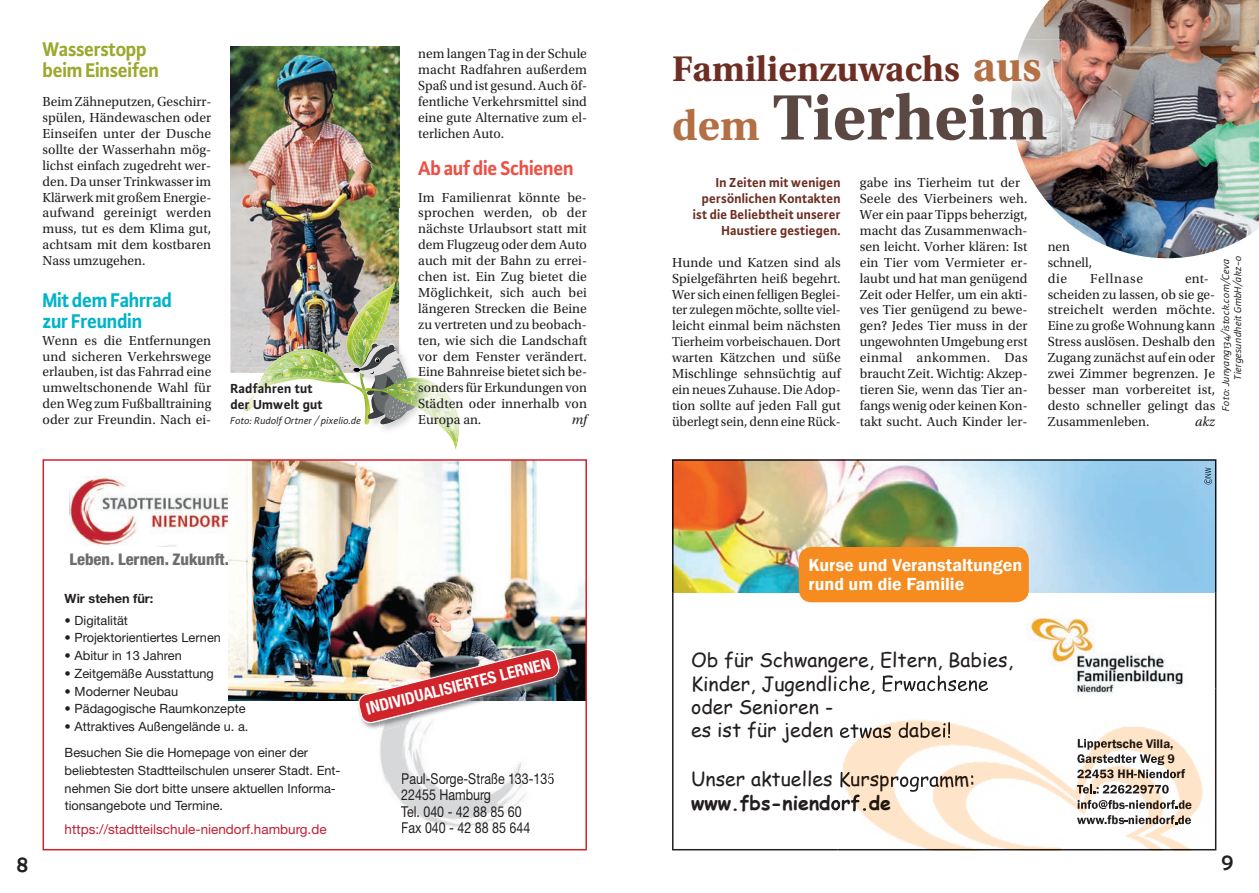
<style>
.page{position:relative;width:1259px;height:893px;background:#fff}
.page>*{position:absolute;margin:0;border:0;box-sizing:border-box;transform-origin:0 0}
.t1{font:700 67.5px "Utopia Std";color:#5c4843}
.t2{font:700 37.5px "Utopia Std";color:#6d2f24}
.t3{font:24px "Berlin Sans FB";color:#231f20}
.t4{font:700 21px/21px "Plus Sans OT";letter-spacing:-.03em;color:#9ca92e;scale:.95 1}
.t5{font:700 21px/21px "Plus Sans OT";letter-spacing:-.03em;color:#00b4c9;scale:.95 1}
.t6{font:700 21px "Plus Sans OT";letter-spacing:-.03em;color:#ef4f45;scale:.95 1}
.t7{font:19.5px/23.4px "Comic Sans MS";color:#231f20}
.t8{font:700 19.5px "Comic Sans MS";color:#231f20}
.t9{font:19.5px "Comic Sans MS";color:#21170e}
.t10{font:700 19.5px "Comic Sans MS";color:#21170e}
.t11{font:600 18px/19.5px "Franklin Gothic";color:#fff}
.t12{font:700 condensed 16.5px "Helvetica Neue LT";color:#fff}
.t13{font:800 condensed 16.05px "Helvetica Neue";color:#6c6d70}
.t14{font:15px/16.5px "Helvetica Neue LT";color:#231f20;scale:.83 1}
.t15{font:13.8px/15.9px "Utopia Std";color:#231f20;text-align:justify}
.t16{font:700 13.8px/15.9px "Plus Sans OT";color:#6d2f24;text-align:right}
.t17{font:700 13.8px/15.9px "Plus Sans OT";color:#231f20}
.t18{font:13.8px "Utopia Std";letter-spacing:.045em;color:#231f20}
.t19{font:italic 13.8px "Utopia Std";color:#231f20}
.t20{font:13.5px "Helvetica Neue LT";color:#c11f33}
.t21{font:12.75px/17.7px "Helvetica Neue LT";color:#231f20}
.t22{font:600 12.75px "Franklin Gothic";color:#21170e}
.t23{font:700 12.75px "Helvetica Neue LT";color:#231f20}
.t24{font:600 12.75px "Franklin Gothic";color:#231f20}
.t25{font:italic 10.5px/12px "Plus Sans OT";color:#231f20;text-align:right}
.s1{font-size:45px;color:#b37045}
.s2{color:#21170e}
</style>
<div class="page">
<svg style="left:454px;top:443px;width:3px;height:7px"></svg>
<img style="left:237px;top:46px;width:163px;height:32px">
<img style="left:394px;top:78px;width:6px;height:217px">
<img style="left:230px;top:47px;width:169px;height:160px">
<img style="left:230px;top:207px;width:85px;height:160px">
<img style="left:347px;top:283px;width:47px;height:12px">
<img style="left:352px;top:294px;width:36px;height:1px">
<img style="left:453px;top:413px;width:6px;height:30px">
<img style="left:450px;top:437px;width:5px;height:5px">
<img style="left:230px;top:367px;width:27px;height:6px">
<img style="left:257px;top:367px;width:4px;height:24px">
<svg style="left:244px;top:396px;width:10px;height:14px"></svg>
<img style="left:261px;top:295px;width:196px;height:142px">
<img style="left:1020px;top:0;width:239px;height:258px">
<img style="left:1011px;top:39px;width:50px;height:117px">
<svg style="left:672px;top:593px;width:544px;height:257px"></svg>
<img style="left:837px;top:689px;width:379px;height:161px">
<img style="left:672px;top:459px;width:544px;height:134px">
<div style="left:799px;top:547px;width:230px;height:55px;background:#f68b1f;border-radius:13px"></div>
<img style="left:1016px;top:595px;width:187px;height:133px">
<svg style="left:839px;top:680px;width:8px;height:9px"></svg>
<svg style="left:849px;top:675px;width:9px;height:14px"></svg>
<svg style="left:860px;top:681px;width:9px;height:8px"></svg>
<svg style="left:882px;top:675px;width:11px;height:14px"></svg>
<svg style="left:895px;top:681px;width:7px;height:8px"></svg>
<svg style="left:903px;top:681px;width:12px;height:8px"></svg>
<svg style="left:916px;top:681px;width:9px;height:8px"></svg>
<svg style="left:927px;top:680px;width:8px;height:9px"></svg>
<svg style="left:937px;top:675px;width:9px;height:14px"></svg>
<svg style="left:948px;top:680px;width:8px;height:9px"></svg>
<svg style="left:958px;top:681px;width:9px;height:8px"></svg>
<svg style="left:969px;top:680px;width:8px;height:9px"></svg>
<svg style="left:978px;top:681px;width:10px;height:8px"></svg>
<svg style="left:840px;top:727px;width:9px;height:11px"></svg>
<img style="left:850px;top:724px;width:8px;height:14px">
<svg style="left:859px;top:727px;width:32px;height:11px"></svg>
<img style="left:898px;top:722px;width:10px;height:16px">
<img style="left:920px;top:722px;width:9px;height:16px">
<svg style="left:943px;top:722px;width:7px;height:16px"></svg>
<img style="left:840px;top:772px;width:10px;height:15px">
<svg style="left:891px;top:776px;width:17px;height:11px"></svg>
<img style="left:910px;top:777px;width:9px;height:15px">
<svg style="left:921px;top:776px;width:32px;height:12px"></svg>
<svg style="left:831px;top:800px;width:6px;height:10px"></svg>
<svg style="left:837px;top:800px;width:13px;height:10px"></svg>
<img style="left:850px;top:795px;width:9px;height:16px">
<img style="left:70px;top:477px;width:158px;height:70px">
<img style="left:228px;top:462px;width:356px;height:239px">
<img style="left:380px;top:731px;width:147px;height:97px">
<div style="left:43px;top:459px;width:544px;height:391px;border:2px solid #d1232a"></div>
<img style="left:345px;top:635px;width:228px;height:66px">
<img style="left:362px;top:723px;width:70px;height:8px">
<img style="left:358px;top:649px;width:202px;height:74px">
<h3 class="t4" style="left:43px;top:38px;width:124px">Wasserstopp beim Einseifen</h3>
<p class="t15" style="left:43px;top:94px;width:170px">Beim Zähneputzen, Geschirr&shy;spülen, Händewaschen oder Einseifen unter der Dusche sollte der Wasserhahn mög&shy;lichst einfach zugedreht wer&shy;den. Da unser Trinkwasser im Klärwerk mit großem Energie&shy;aufwand gereinigt werden muss, tut es dem Klima gut, achtsam mit dem kostbaren Nass umzugehen.</p>
<h3 class="t5" style="left:43px;top:289px;width:138px">Mit dem Fahrrad zur Freundin</h3>
<p class="t15" style="left:43px;top:332px;width:170px">Wenn es die Entfernungen und sicheren Verkehrswege erlauben, ist das Fahrrad eine umweltschonende Wahl für den Weg zum Fußballtraining oder zur Freundin. Nach ei-</p>
<p class="t17" style="left:230px;top:380px;width:94px">Radfahren tut der Umwelt gut</p>
<p class="t25" style="left:230px;top:415px;width:133px">Foto: Rudolf Ortner / pixelio.de</p>
<p class="t15" style="left:418px;top:46px;width:170px">nem langen Tag in der Schule macht Radfahren außerdem Spaß und ist gesund. Auch öf&shy;fentliche Verkehrsmittel sind eine gute Alternative zum el&shy;terlichen Auto.</p>
<h3 class="t6" style="left:418px;top:155px;width:165px">Ab auf die Schienen</h3>
<p class="t15" style="left:418px;top:189px;width:170px">Im Familienrat könnte be&shy;sprochen werden, ob der nächste Urlaubsort statt mit dem Flugzeug oder dem Auto auch mit der Bahn zu errei&shy;chen ist. Ein Zug bietet die Möglichkeit, sich auch bei längeren Strecken die Beine zu vertreten und zu beobach&shy;ten, wie sich die Landschaft vor dem Fenster verändert.<br>Eine Bahnreise bietet sich be&shy;sonders für Erkundungen von Städten oder innerhalb von Europa an.</p>
<p class="t19" style="left:572px;top:412px;width:17px">mf</p>
<p class="t13" style="left:70px;top:549px;width:161px">Leben. Lernen. Zukunft.</p>
<p class="t23" style="left:65px;top:590px;width:90px">Wir stehen für:</p>
<p class="t21" style="left:65px;top:611px;width:65px">• Digitalität</p>
<p class="t21" style="left:65px;top:629px;width:158px">• Projektorientiertes Lernen</p>
<p class="t21" style="left:65px;top:647px;width:119px">• Abitur in 13 Jahren</p>
<p class="t21" style="left:65px;top:664px;width:151px">• Zeitgemäße Ausstattung</p>
<p class="t21" style="left:65px;top:682px;width:115px">• Moderner Neubau</p>
<p class="t21" style="left:65px;top:700px;width:182px">• Pädagogische Raumkonzepte</p>
<p class="t21" style="left:65px;top:713px;width:245px;line-height:26.2px">• Attraktives Außengelände u. a.<br>Besuchen Sie die Homepage von einer der</p>
<p class="t21" style="left:65px;top:761px;width:277px">beliebtesten Stadtteilschulen unserer Stadt. Ent&shy;nehmen Sie dort bitte unsere aktuellen Informa&shy;tionsangebote und Termine.</p>
<p class="t20" style="left:65px;top:821px;width:263px">https://stadtteilschule-niendorf.hamburg.de</p>
<p class="t12" style="left:364px;top:699px;width:191px;rotate:-14deg">INDIVIDUALISIERTES LERNEN</p>
<p class="t14" style="left:401px;top:770px;width:186px">Paul-Sorge-Straße 133-135<br>22455 Hamburg<br>Tel. 040 - 42 88 85 60<br>Fax 040 - 42 88 85 644</p>
<h2 class="t2" style="left:672px;top:47px;width:371px">Familienzuwachs <span class="s1">aus</span></h2>
<h1 class="t1" style="left:672px;top:78px;width:377px"><span class="s1">dem</span> Tierheim</h1>
<p class="t16" style="left:693px;top:174px;width:149px">In Zeiten mit wenigen persönlichen Kontakten ist die Beliebtheit unserer<br>Haustiere gestiegen.</p>
<p class="t15" style="left:672px;top:255px;width:170px">Hunde und Katzen sind als Spielgefährten heiß begehrt.<br>Wer sich einen felligen Beglei&shy;ter zulegen möchte, sollte viel&shy;leicht einmal beim nächsten Tierheim vorbeischauen. Dort warten Kätzchen und süße Mischlinge sehnsüchtig auf ein neues Zuhause. Die Adop&shy;tion sollte auf jeden Fall gut überlegt sein, denn eine Rück-</p>
<p class="t15" style="left:860px;top:175px;width:169px;text-align:left">gabe ins Tierheim tut der<br>Seele des Vierbeiners weh.<br>Wer ein paar Tipps beherzigt, macht das Zusammenwach&shy;sen leicht. Vorher klären: Ist ein Tier vom Vermieter er&shy;laubt und hat man genügend<br>Zeit oder Helfer, um ein akti&shy;ves Tier genügend zu bewe&shy;gen? Jedes Tier muss in der ungewohnten Umgebung erst einmal ankommen. Das braucht Zeit. Wichtig: Akzep&shy;tieren Sie, wenn das Tier an&shy;fangs wenig oder keinen Kon&shy;takt sucht. Auch Kinder ler-</p>
<p class="t15" style="left:1047px;top:239px;width:46px;text-align:left">nen schnell, die</p>
<p class="t25" style="left:1219px;top:411px;width:157px;rotate:-90deg">Foto: Junyang134/istock.com/Ceva<br>Tiergesundheit GmbH/akz-o</p>
<p class="t18" style="left:1090px;top:271px;width:54px">Fellnase</p>
<p class="t15" style="left:1047px;top:270px;width:169px;text-align:left;text-indent:137px">ent&shy;scheiden zu lassen, ob sie ge&shy;streichelt werden möchte.<br>Eine zu große Wohnung kann<br>Stress auslösen. Deshalb den<br>Zugang zunächst auf ein oder zwei Zimmer begrenzen. Je besser man vorbereitet ist, desto schneller gelingt das<br>Zusammenleben.</p>
<p class="t19" style="left:1195px;top:414px;width:22px">akz</p>
<h3 class="t11" style="left:808px;top:555px;width:215px">Kurse und Veranstaltungen rund um die Familie</h3>
<h3 class="t7" style="left:691px;top:648px;width:323px">Ob für Schwangere, Eltern, Babies,<br>Kinder, Jugendli</h3>
<h3 class="t7" style="left:870px;top:671px;width:7px">,</h3>
<h3 class="t7" style="left:691px;top:695px;width:144px">oder Senioren - es ist für jeden</h3>
<h3 class="t9" style="left:909px;top:716px;width:34px">a e</h3>
<h3 class="t7" style="left:691px;top:767px;width:200px">Unser aktuelles <span class="s2">ursp</span></h3>
<h3 class="t9" style="left:954px;top:765px;width:22px">m:</h3>
<h3 class="t8" style="left:691px;top:788px;width:141px">www.fbs-niend</h3>
<h3 class="t10" style="left:868px;top:788px;width:24px">de</h3>
<p class="t22" style="left:1107px;top:735px;width:68px">rtsche Villa,</p>
<p class="t22" style="left:1167px;top:751px;width:9px">9</p>
<p class="t22" style="left:1117px;top:766px;width:21px">H -</p>
<p class="t22" style="left:1176px;top:766px;width:10px">rf</p>
<p class="t24" style="left:1112px;top:797px;width:18px">bs-</p>
<p class="t22" style="left:1152px;top:797px;width:8px">d</p>
<p class="t22" style="left:1185px;top:797px;width:8px">e</p>
<p class="t24" style="left:1104px;top:812px;width:16px">.fb</p>
<h3 class="t3" style="left:17px;top:850px;width:12px">8</h3>
<h3 class="t3" style="left:1221px;top:849px;width:14px">9</h3>
</div>
